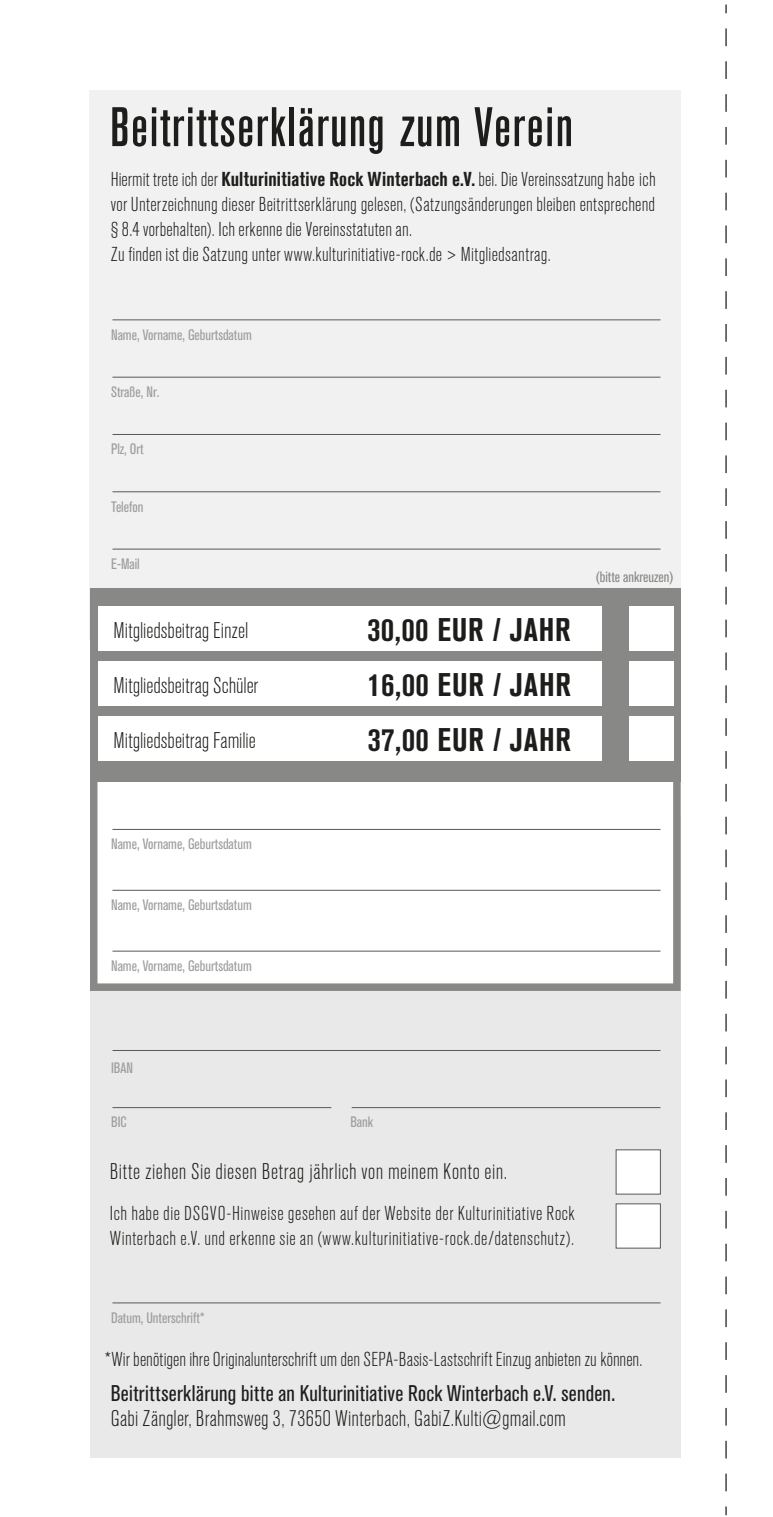
<style>
.page{position:relative;width:773px;height:1517px;background:#fff}
.page>*{position:absolute;margin:0;border:0;box-sizing:border-box;transform-origin:0 0}
.t1{font:500 condensed 55px "Akzidenz Grotesk BQ";letter-spacing:.025em;color:#1d1d1b}
.t2{font:700 condensed 32.5px/55px "Akzidenz Grotesk BQ";letter-spacing:.025em;color:#1d1d1b}
.t3{font:300 condensed 22.5px "Akzidenz Grotesk BQ";letter-spacing:.01em;color:#1d1d1b}
.t4{font:condensed 22.5px "Akzidenz Grotesk BQ";letter-spacing:.02em;color:#1d1d1b}
.t5{font:300 condensed 20px/25px "Akzidenz Grotesk BQ";letter-spacing:.02em;color:#1d1d1b}
.t6{font:condensed 15px "Akzidenz Grotesk BQ";color:#9d9d9c}
.t7{font:condensed 15px "Akzidenz Grotesk BQ";color:#888887}
.s1{font-weight:700}
</style>
<div class="page">
<div style="left:90px;top:817px;width:590px;height:640px;background:#eae9e9"></div>
<div style="left:89px;top:90px;width:591px;height:549px;background:#f1f1f1"></div>
<div style="left:615px;top:1203px;width:45px;height:45px;background:#fff"></div>
<div style="left:615px;top:1149px;width:45px;height:45px;background:#fff"></div>
<svg style="left:725px;top:28px;width:1px;height:1464px"></svg>
<svg style="left:90px;top:782px;width:590px;height:209px;fill:#fff"></svg>
<div style="left:90px;top:588px;width:590px;height:194px;background:#888887"></div>
<div style="left:98px;top:606px;width:503px;height:44px;background:#fff"></div>
<div style="left:98px;top:661px;width:503px;height:44px;background:#fff"></div>
<div style="left:629px;top:606px;width:44px;height:44px;background:#fff"></div>
<div style="left:629px;top:716px;width:44px;height:44px;background:#fff"></div>
<div style="left:98px;top:716px;width:503px;height:44px;background:#fff"></div>
<div style="left:629px;top:661px;width:44px;height:44px;background:#fff"></div>
<hr style="left:112px;top:319px;width:548px;height:1px;background:#585857">
<hr style="left:112px;top:1050px;width:548px;height:1px;background:#585857">
<hr style="left:112px;top:1302px;width:548px;height:1px;background:#585857">
<hr style="left:112px;top:377px;width:548px;height:1px;background:#585857">
<hr style="left:351px;top:1107px;width:309px;height:1px;background:#585857">
<hr style="left:112px;top:434px;width:548px;height:1px;background:#585857">
<hr style="left:112px;top:491px;width:548px;height:1px;background:#585857">
<hr style="left:112px;top:548px;width:548px;height:1px;background:#585857">
<hr style="left:112px;top:1107px;width:219px;height:1px;background:#585857">
<hr style="left:112px;top:829px;width:548px;height:1px;background:#585857">
<hr style="left:112px;top:890px;width:548px;height:1px;background:#585857">
<hr style="left:112px;top:950px;width:548px;height:1px;background:#585857">
<h1 class="t1" style="left:110px;top:96px;width:464px">Beitrittserklärung zum Verein</h1>
<p class="t5" style="left:111px;top:168px;width:546px">Hiermit trete ich der <span class="s1">Kulturinitiative Rock Winterbach e.V.</span> bei. Die Vereinssatzung habe ich vor Unterzeichnung dieser Beitrittserklärung gelesen, (Satzungsänderungen bleiben entsprechend § 8.4 vorbehalten). Ich erkenne die Vereinsstatuten an.<br>Zu finden ist die Satzung unter www.kulturinitiative-rock.de &gt; Mitgliedsantrag.</p>
<p class="t6" style="left:111px;top:326px;width:142px">Name, Vorname, Geburtsdatum</p>
<p class="t6" style="left:111px;top:383px;width:50px">Straße, Nr.</p>
<p class="t6" style="left:111px;top:440px;width:34px">Plz, Ort</p>
<p class="t6" style="left:111px;top:498px;width:34px">Telefon</p>
<p class="t6" style="left:111px;top:555px;width:30px">E-Mail</p>
<p class="t3" style="left:114px;top:618px;width:136px">Mitgliedsbeitrag Einzel</p>
<p class="t3" style="left:114px;top:673px;width:146px">Mitgliedsbeitrag Schüler</p>
<h2 class="t2" style="left:367px;top:602px;width:205px">30,00 EUR / JAHR<br>16,00 EUR / JAHR</h2>
<p class="t3" style="left:114px;top:728px;width:143px">Mitgliedsbeitrag Familie</p>
<h2 class="t2" style="left:367px;top:712px;width:205px">37,00 EUR / JAHR</h2>
<p class="t7" style="left:595px;top:569px;width:80px">(bitte ankreuzen)</p>
<p class="t6" style="left:111px;top:835px;width:142px">Name, Vorname, Geburtsdatum</p>
<p class="t6" style="left:111px;top:896px;width:142px">Name, Vorname, Geburtsdatum</p>
<p class="t6" style="left:111px;top:957px;width:142px">Name, Vorname, Geburtsdatum</p>
<p class="t6" style="left:111px;top:1059px;width:23px">IBAN</p>
<p class="t6" style="left:111px;top:1113px;width:17px">BIC</p>
<p class="t6" style="left:350px;top:1113px;width:24px">Bank</p>
<p class="t3" style="left:110px;top:1159px;width:399px">Bitte ziehen Sie diesen Betrag jährlich von meinem Konto ein.</p>
<p class="t5" style="left:110px;top:1201px;width:466px">Ich habe die DSGVO-Hinweise gesehen auf der Website der Kulturinitiative Rock<br>Winterbach e.V. und erkenne sie an (www.kulturinitiative-rock.de/datenschutz).</p>
<p class="t6" style="left:111px;top:1309px;width:95px">Datum, Unterschrift*</p>
<p class="t5" style="left:105px;top:1347px;width:539px">*Wir benötigen ihre Originalunterschrift um den SEPA-Basis-Lastschrift Einzug anbieten zu können.</p>
<p class="t4" style="left:111px;top:1380px;width:506px">Beitrittserklärung bitte an Kulturinitiative Rock Winterbach e.V. senden.</p>
<p class="t3" style="left:111px;top:1406px;width:456px">Gabi Zängler, Brahmsweg 3, 73650 Winterbach, GabiZ.Kulti@gmail.com</p>
</div>
